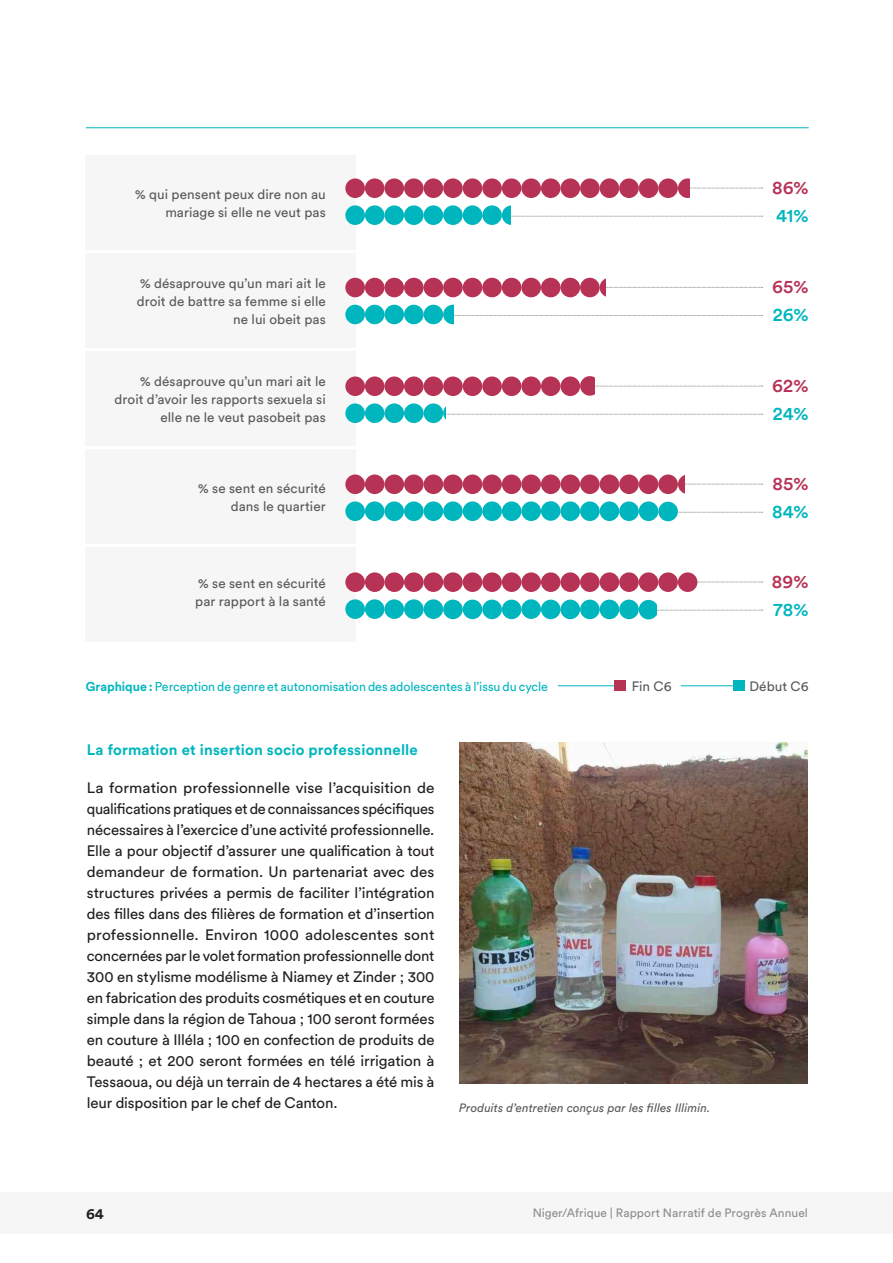
<style>
.page{position:relative;width:893px;height:1263px;background:#fff}
.page>*{position:absolute;margin:0;border:0;box-sizing:border-box;transform-origin:0 0}
.t1{font:500 18.6px "Circular Std";letter-spacing:-.005em;color:#00b6be}
.t2{font:500 18.6px "Circular Std";letter-spacing:.005em;color:#b73356}
.t3{font:15px/21px "Circular Std";letter-spacing:-.01em;color:#231f20;text-align:justify}
.t4{font:700 15px "Circular Std";letter-spacing:.015em;color:#00b6be}
.t5{font:700 15px "Circular Std";color:#231f20}
.t6{font:13.5px/18px "Circular Std";letter-spacing:.005em;color:#58595b;text-align:right}
.t7{font:12.75px "Circular Std";letter-spacing:-.005em;color:#00b6be}
.t8{font:italic 12px "Circular Std";color:#58595b}
.t9{font:12px "Circular Std";letter-spacing:.005em;color:#231f20}
.s1{font-weight:700}
</style>
<div class="page">
<div style="left:0;top:1192px;width:893px;height:41px;background:#f6f6f7"></div>
<div style="left:85px;top:253px;width:270px;height:95px;background:#f6f6f7"></div>
<div style="left:85px;top:351px;width:270px;height:95px;background:#f6f6f7"></div>
<div style="left:85px;top:449px;width:270px;height:95px;background:#f6f6f7"></div>
<div style="left:85px;top:547px;width:270px;height:95px;background:#f6f6f7"></div>
<div style="left:85px;top:155px;width:270px;height:95px;background:#f6f6f7"></div>
<hr style="left:558px;top:685px;width:57px;height:1px;background:#00b6be">
<hr style="left:681px;top:685px;width:52px;height:1px;background:#00b6be">
<hr style="left:86px;top:127px;width:723px;height:1px;background:#00b6be">
<div style="left:615px;top:680px;width:11px;height:11px;background:#b73356"></div>
<div style="left:733px;top:680px;width:12px;height:11px;background:#00b6be"></div>
<div style="left:345px;top:178px;width:20px;height:20px;background:#b73356;border-radius:50%"></div>
<div style="left:345px;top:205px;width:20px;height:20px;background:#00b6be;border-radius:50%"></div>
<svg style="left:355px;top:205px;width:408px;height:20px"></svg>
<svg style="left:355px;top:178px;width:408px;height:20px"></svg>
<div style="left:345px;top:278px;width:20px;height:19px;background:#b73356;border-radius:50%"></div>
<div style="left:345px;top:305px;width:20px;height:19px;background:#00b6be;border-radius:50%"></div>
<svg style="left:357px;top:305px;width:406px;height:19px"></svg>
<svg style="left:357px;top:278px;width:406px;height:19px"></svg>
<div style="left:345px;top:376px;width:20px;height:20px;background:#b73356;border-radius:50%"></div>
<div style="left:345px;top:403px;width:20px;height:20px;background:#00b6be;border-radius:50%"></div>
<svg style="left:355px;top:403px;width:408px;height:20px"></svg>
<svg style="left:355px;top:376px;width:408px;height:20px"></svg>
<svg style="left:678px;top:512px;width:85px;height:1px"></svg>
<div style="left:345px;top:474px;width:20px;height:20px;background:#b73356;border-radius:50%"></div>
<div style="left:345px;top:501px;width:20px;height:20px;background:#00b6be;border-radius:50%"></div>
<div style="left:365px;top:501px;width:19px;height:20px;background:#00b6be;border-radius:50%"></div>
<div style="left:384px;top:501px;width:20px;height:20px;background:#00b6be;border-radius:50%"></div>
<div style="left:404px;top:501px;width:20px;height:20px;background:#00b6be;border-radius:50%"></div>
<div style="left:424px;top:501px;width:19px;height:20px;background:#00b6be;border-radius:50%"></div>
<div style="left:443px;top:501px;width:20px;height:20px;background:#00b6be;border-radius:50%"></div>
<div style="left:463px;top:501px;width:19px;height:20px;background:#00b6be;border-radius:50%"></div>
<div style="left:502px;top:501px;width:19px;height:20px;background:#00b6be;border-radius:50%"></div>
<div style="left:482px;top:501px;width:20px;height:20px;background:#00b6be;border-radius:50%"></div>
<svg style="left:355px;top:474px;width:408px;height:20px"></svg>
<div style="left:560px;top:501px;width:20px;height:20px;background:#00b6be;border-radius:50%"></div>
<div style="left:580px;top:501px;width:20px;height:20px;background:#00b6be;border-radius:50%"></div>
<div style="left:600px;top:501px;width:19px;height:20px;background:#00b6be;border-radius:50%"></div>
<div style="left:639px;top:501px;width:19px;height:20px;background:#00b6be;border-radius:50%"></div>
<div style="left:521px;top:501px;width:20px;height:20px;background:#00b6be;border-radius:50%"></div>
<div style="left:619px;top:501px;width:20px;height:20px;background:#00b6be;border-radius:50%"></div>
<div style="left:541px;top:501px;width:19px;height:20px;background:#00b6be;border-radius:50%"></div>
<div style="left:658px;top:502px;width:20px;height:19px;background:#00b6be;border-radius:50%"></div>
<svg style="left:697px;top:582px;width:66px;height:1px"></svg>
<div style="left:345px;top:572px;width:20px;height:20px;background:#b73356;border-radius:50%"></div>
<div style="left:365px;top:572px;width:19px;height:20px;background:#b73356;border-radius:50%"></div>
<div style="left:384px;top:572px;width:20px;height:20px;background:#b73356;border-radius:50%"></div>
<div style="left:404px;top:572px;width:20px;height:20px;background:#b73356;border-radius:50%"></div>
<div style="left:424px;top:572px;width:19px;height:20px;background:#b73356;border-radius:50%"></div>
<div style="left:521px;top:572px;width:20px;height:20px;background:#b73356;border-radius:50%"></div>
<div style="left:619px;top:572px;width:20px;height:20px;background:#b73356;border-radius:50%"></div>
<div style="left:658px;top:572px;width:20px;height:20px;background:#b73356;border-radius:50%"></div>
<div style="left:443px;top:572px;width:20px;height:20px;background:#b73356;border-radius:50%"></div>
<div style="left:541px;top:572px;width:19px;height:20px;background:#b73356;border-radius:50%"></div>
<div style="left:639px;top:572px;width:19px;height:20px;background:#b73356;border-radius:50%"></div>
<div style="left:678px;top:572px;width:19px;height:20px;background:#b73356;border-radius:50%"></div>
<div style="left:463px;top:572px;width:19px;height:20px;background:#b73356;border-radius:50%"></div>
<div style="left:560px;top:572px;width:20px;height:20px;background:#b73356;border-radius:50%"></div>
<div style="left:482px;top:572px;width:20px;height:20px;background:#b73356;border-radius:50%"></div>
<div style="left:580px;top:572px;width:20px;height:20px;background:#b73356;border-radius:50%"></div>
<div style="left:502px;top:572px;width:19px;height:20px;background:#b73356;border-radius:50%"></div>
<div style="left:600px;top:572px;width:19px;height:20px;background:#b73356;border-radius:50%"></div>
<div style="left:345px;top:599px;width:20px;height:20px;background:#00b6be;border-radius:50%"></div>
<svg style="left:355px;top:600px;width:408px;height:19px"></svg>
<img style="left:459px;top:743px;width:349px;height:341px">
<p class="t6" style="left:135px;top:185px;width:192px">% qui pensent peux dire non au mariage si elle ne veut pas</p>
<p class="t2" style="left:772px;top:176px;width:38px">86%</p>
<p class="t1" style="left:776px;top:203px;width:34px">41%</p>
<p class="t6" style="left:137px;top:274px;width:190px">% désaprouve qu’un mari ait le droit de battre sa femme si elle ne lui obeit pas</p>
<p class="t2" style="left:772px;top:275px;width:38px">65%</p>
<p class="t1" style="left:773px;top:303px;width:37px">26%</p>
<p class="t6" style="left:115px;top:372px;width:213px">% désaprouve qu’un mari ait le droit d’avoir les rapports sexuela si elle ne le veut pasobeit pas</p>
<p class="t2" style="left:772px;top:374px;width:38px">62%</p>
<p class="t1" style="left:773px;top:401px;width:37px">24%</p>
<p class="t6" style="left:198px;top:479px;width:129px">% se sent en sécurité dans le quartier</p>
<p class="t2" style="left:773px;top:472px;width:38px">85%</p>
<p class="t1" style="left:772px;top:499px;width:38px">84%</p>
<p class="t6" style="left:195px;top:574px;width:132px;text-align:left">% se sent en sécurité par rapport à la santé</p>
<p class="t2" style="left:772px;top:570px;width:38px">89%</p>
<p class="t1" style="left:773px;top:597px;width:37px">78%</p>
<p class="t7" style="left:86px;top:679px;width:464px"><span class="s1">Graphique :</span> Perception de genre et autonomisation des adolescentes à l’issu du cycle</p>
<p class="t6" style="left:632px;top:677px;width:42px">Fin C6</p>
<p class="t6" style="left:749px;top:677px;width:61px">Début C6</p>
<p class="t4" style="left:87px;top:740px;width:333px">La formation et insertion socio professionnelle</p>
<p class="t3" style="left:87px;top:777px;width:349px">La formation professionnelle vise l’acquisition de qualifications pratiques et de connaissances spécifiques nécessaires à l’exercice d’une activité professionnelle.<br>Elle a pour objectif d’assurer une qualification à tout demandeur de formation. Un partenariat avec des structures privées a permis de faciliter l’intégration des filles dans des filières de formation et d’insertion professionnelle. Environ 1000 adolescentes sont concernées par le volet formation professionnelle dont 300 en stylisme modélisme à Niamey et Zinder ; 300 en fabrication des produits cosmétiques et en couture simple dans la région de Tahoua ; 100 seront formées en couture à Illéla ; 100 en confection de produits de beauté ; et 200 seront formées en télé irrigation à Tessaoua, ou déjà un terrain de 4 hectares a été mis à leur disposition par le chef de Canton.</p>
<p class="t8" style="left:459px;top:1101px;width:253px">Produits d’entretien conçus par les filles Illimin.</p>
<p class="t5" style="left:86px;top:1203px;width:19px">64</p>
<p class="t9" style="left:532px;top:1206px;width:277px">Niger/Afrique | Rapport Narratif de Progrès Annuel</p>
</div>
